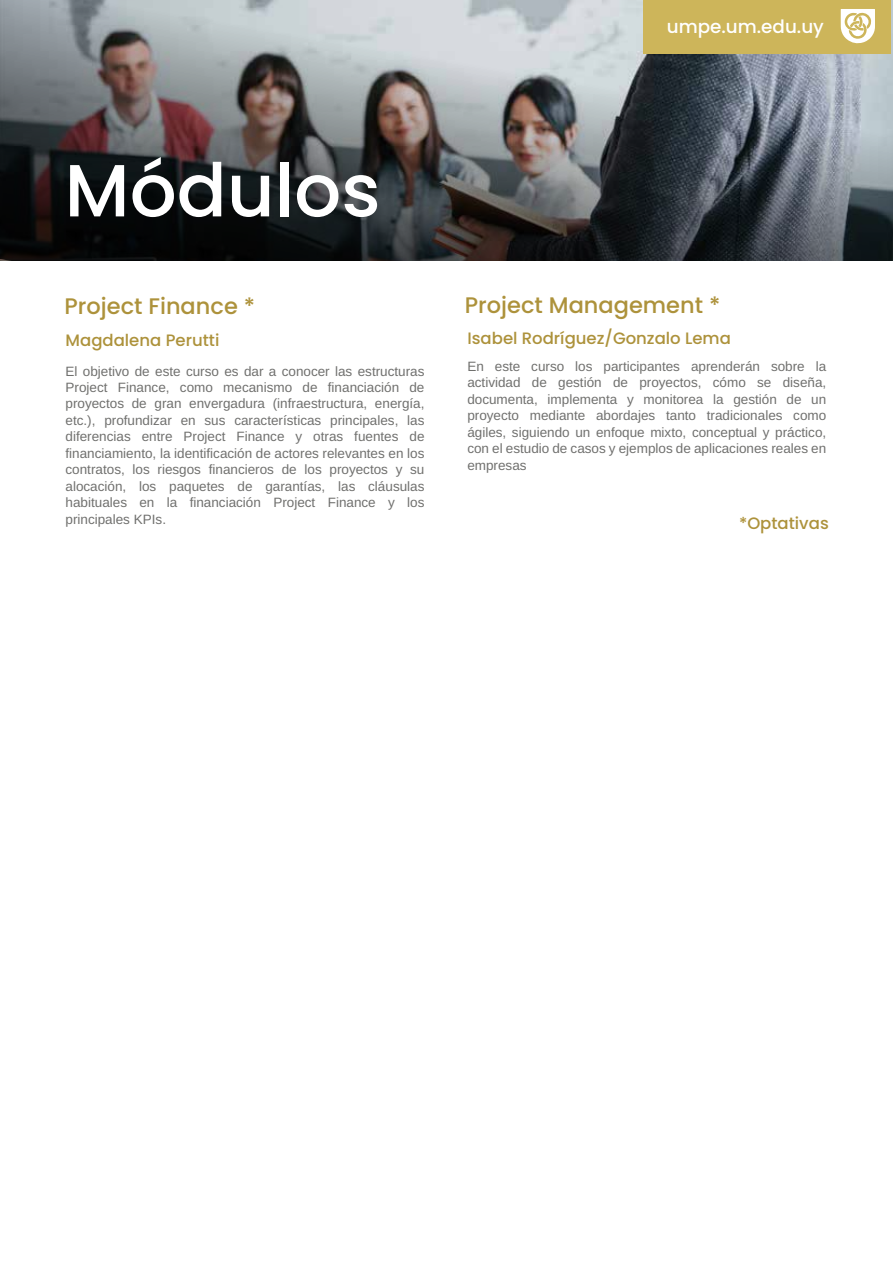
<style>
.page{position:relative;width:893px;height:1263px;background:#fff}
.page>*{position:absolute;margin:0;border:0;box-sizing:border-box;transform-origin:0 0}
.t1{font:500 73.8px "Poppins";color:#fff}
.t2{font:500 22.5px "Poppins";color:#ad923b}
.t3{font:500 18.3px "Poppins";color:#fff}
.t4{font:500 16.5px "Poppins";color:#ad923b}
.t5{font:13.5px/16.5px "Arimo";color:#70706e;text-align:justify}
</style>
<div class="page">
<svg style="left:1px;top:0;width:891px;height:260px;background:#616366"></svg>
<div style="left:643px;top:0;width:248px;height:54px;background:#cdb55a"></div>
<svg style="left:841px;top:9px;width:34px;height:35px"></svg>
<h3 class="t3" style="left:667px;top:16px;width:159px">umpe.um.edu.uy</h3>
<h1 class="t1" style="left:65px;top:148px;width:318px">Módulos</h1>
<h2 class="t2" style="left:65px;top:293px;width:192px">Project Finance *</h2>
<p class="t4" style="left:66px;top:330px;width:155px">Magdalena Perutti</p>
<p class="t5" style="left:66px;top:363px;width:360px">El objetivo de este curso es dar a conocer las estructuras Project Finance, como mecanismo de financiación de proyectos de gran envergadura (infraestructura, energía, etc.), profundizar en sus características principales, las diferencias entre Project Finance y otras fuentes de financiamiento, la identificación de actores relevantes en los contratos, los riesgos financieros de los proyectos y su alocación, los paquetes de garantías, las cláusulas habituales en la financiación Project Finance y los principales KPIs.</p>
<h2 class="t2" style="left:465px;top:292px;width:257px">Project Management *</h2>
<p class="t4" style="left:467px;top:328px;width:265px">Isabel Rodríguez/Gonzalo Lema</p>
<p class="t5" style="left:467px;top:358px;width:360px">En este curso los participantes aprenderán sobre la actividad de gestión de proyectos, cómo se diseña, documenta, implementa y monitorea la gestión de un proyecto mediante abordajes tanto tradicionales como ágiles, siguiendo un enfoque mixto, conceptual y práctico, con el estudio de casos y ejemplos de aplicaciones reales en empresas</p>
<p class="t4" style="left:739px;top:513px;width:91px">*Optativas</p>
</div>
